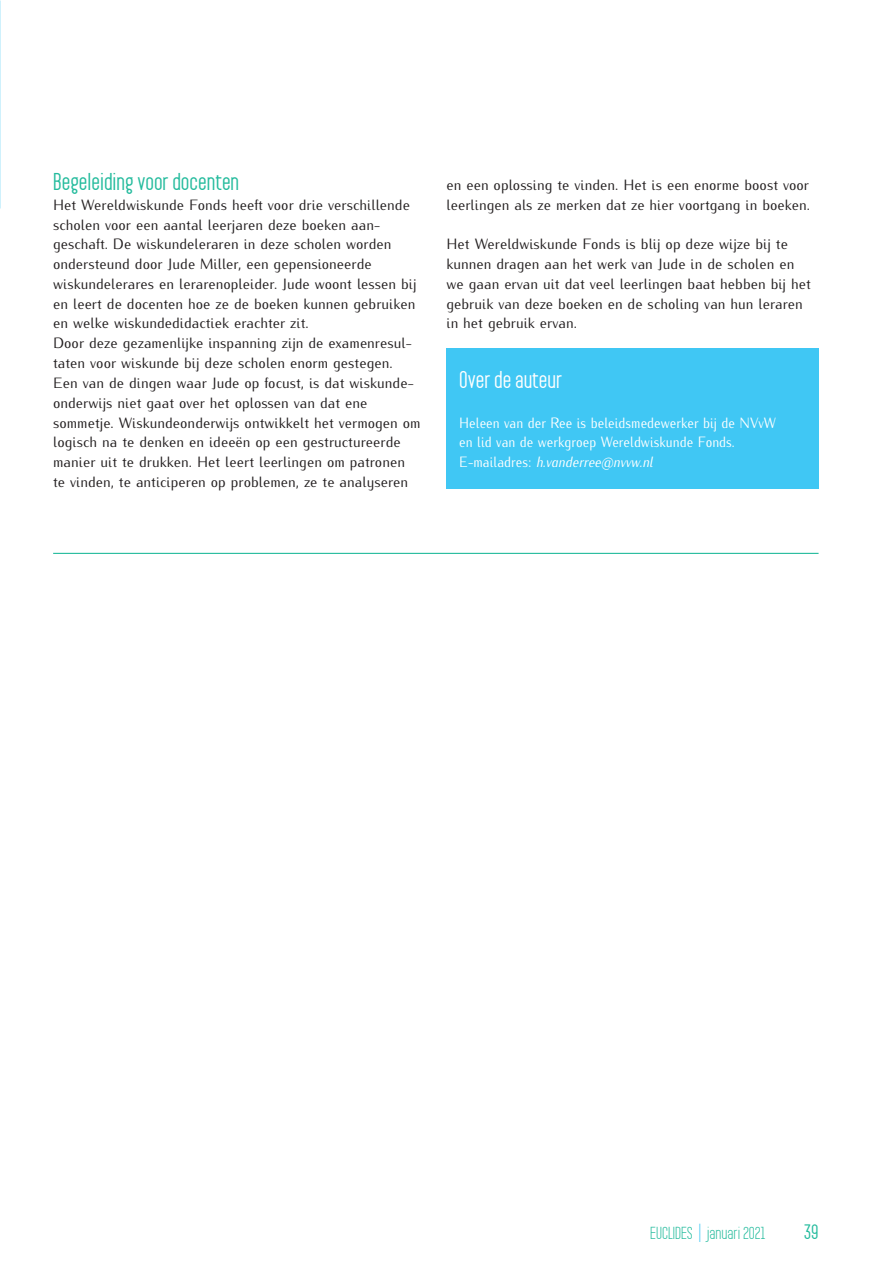
<style>
.page{position:relative;width:893px;height:1263px;background:#fff}
.page>*{position:absolute;margin:0;border:0;box-sizing:border-box;transform-origin:0 0}
.t1{font:700 21px "Pakt";color:#24bb9d}
.t2{font:700 21px "Pakt";color:#fff}
.t3{font:700 18px "Pakt";color:#24bb9d}
.t4{font:15px "Pakt";color:#24bb9d}
.t5{font:14.85px/19.8px "Iwona";color:#231f20}
.t6{font:14.85px/19.8px "Iwona";color:#fff;scale:.9 1}
.s1{font-style:italic}
.s2{font-size:22.5px;color:#40c7f4}
</style>
<div class="page">
<div style="left:446px;top:349px;width:373px;height:140px;background:#40c7f4"></div>
<hr style="left:53px;top:553px;width:766px;height:1px;background:#24bb9d">
<h1 class="t1" style="left:53px;top:169px;width:188px">Begeleiding voor docenten</h1>
<p class="t5" style="left:53px;top:194px;width:369px">Het Wereldwiskunde Fonds heeft voor drie verschillende scholen voor een aantal leerjaren deze boeken aan&shy;geschaft. De wiskundeleraren in deze scholen worden ondersteund door Jude Miller, een gepensioneerde wiskundelerares en lerarenopleider. Jude woont lessen bij en leert de docenten hoe ze de boeken kunnen gebruiken en welke wiskundedidactiek erachter zit.<br>Door deze gezamenlijke inspanning zijn de examenresul&shy;taten voor wiskunde bij deze scholen enorm gestegen.<br>Een van de dingen waar Jude op focust, is dat wiskunde&shy;onderwijs niet gaat over het oplossen van dat ene sommetje. Wiskundeonderwijs ontwikkelt het vermogen om logisch na te denken en ideeën op een gestructureerde manier uit te drukken. Het leert leerlingen om patronen te vinden, te anticiperen op problemen, ze te analyseren</p>
<p class="t5" style="left:446px;top:174px;width:365px">en een oplossing te vinden. Het is een enorme boost voor leerlingen als ze merken dat ze hier voortgang in boeken.</p>
<p class="t5" style="left:446px;top:233px;width:366px">Het Wereldwiskunde Fonds is blij op deze wijze bij te kunnen dragen aan het werk van Jude in de scholen en we gaan ervan uit dat veel leerlingen baat hebben bij het gebruik van deze boeken en de scholing van hun leraren in het gebruik ervan.</p>
<h1 class="t2" style="left:459px;top:367px;width:104px">Over de auteur</h1>
<p class="t6" style="left:459px;top:411px;width:353px">Heleen van der Ree is beleidsmedewerker bij de NVvW en lid van de werkgroep Wereldwiskunde Fonds.<br>E-mailadres: <span class="s1">h.vanderree@nvvw.nl</span></p>
<p class="t4" style="left:650px;top:1224px;width:117px">EUCLIDES <span class="s2">|</span> januari 2021</p>
<p class="t3" style="left:804px;top:1222px;width:16px">39</p>
</div>
